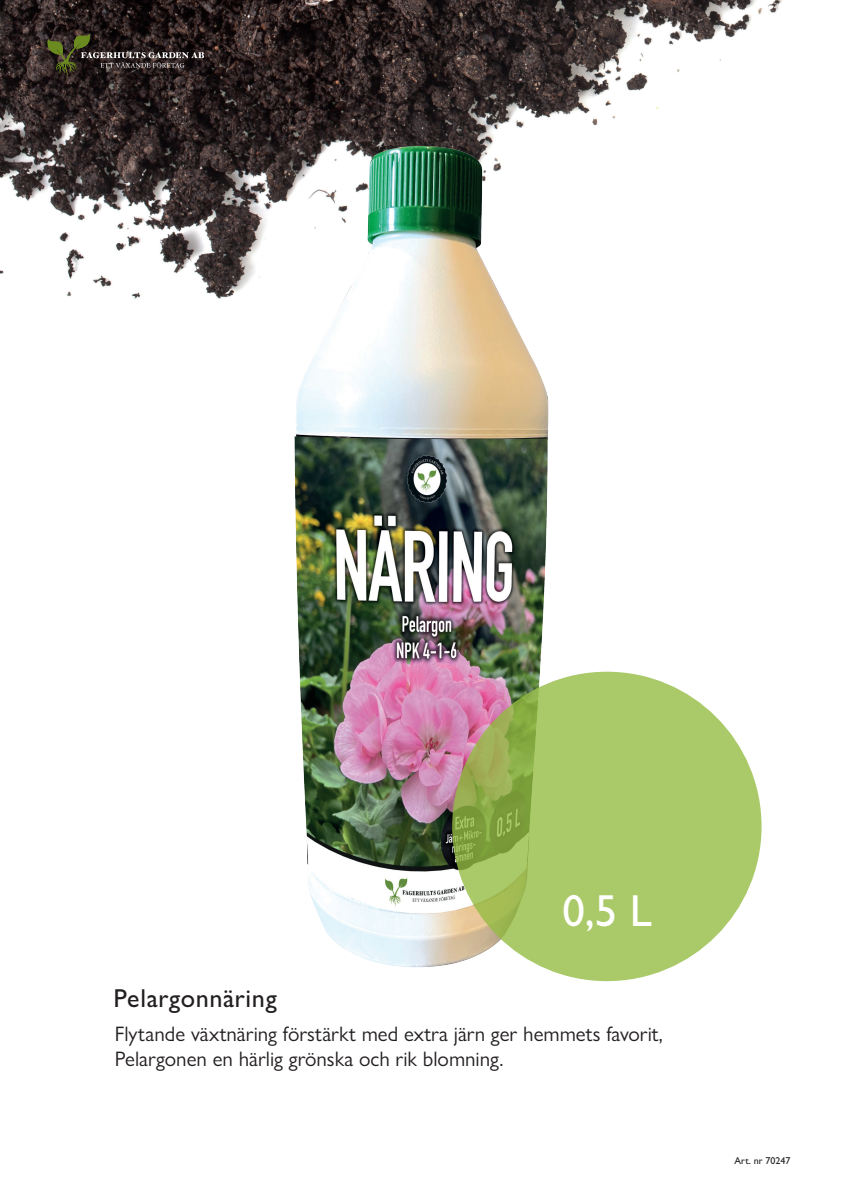
<style>
.page{position:relative;width:842px;height:1191px;background:#fff}
.page>*{position:absolute;margin:0;border:0;box-sizing:border-box;transform-origin:0 0}
.t1{font:500 45px "Gill Sans Nova";color:#fff}
.t2{font:500 26px "Gill Sans Nova";letter-spacing:.025em;color:#231f20}
.t3{font:21px/25px "Gill Sans Nova";color:#231f20}
.t4{font:500 10px "Gill Sans Nova";color:#231f20}
</style>
<div class="page">
<img style="left:1px;top:0;width:781px;height:299px">
<img style="left:276px;top:113px;width:291px;height:863px">
<svg style="left:48px;top:34px;width:156px;height:43px"></svg>
<svg style="left:452px;top:671px;width:309px;height:310px;fill:#aac968"></svg>
<p class="t2" style="left:113px;top:982px;width:165px">Pelargonnäring</p>
<h1 class="t1" style="left:563px;top:883px;width:91px">0,5 L</h1>
<p class="t3" style="left:115px;top:1021px;width:549px">Flytande växtnäring förstärkt med extra järn ger hemmets favorit,<br>Pelargonen en härlig grönska och rik blomning.</p>
<p class="t4" style="left:734px;top:1154px;width:58px">Art. nr 70247</p>
</div>
